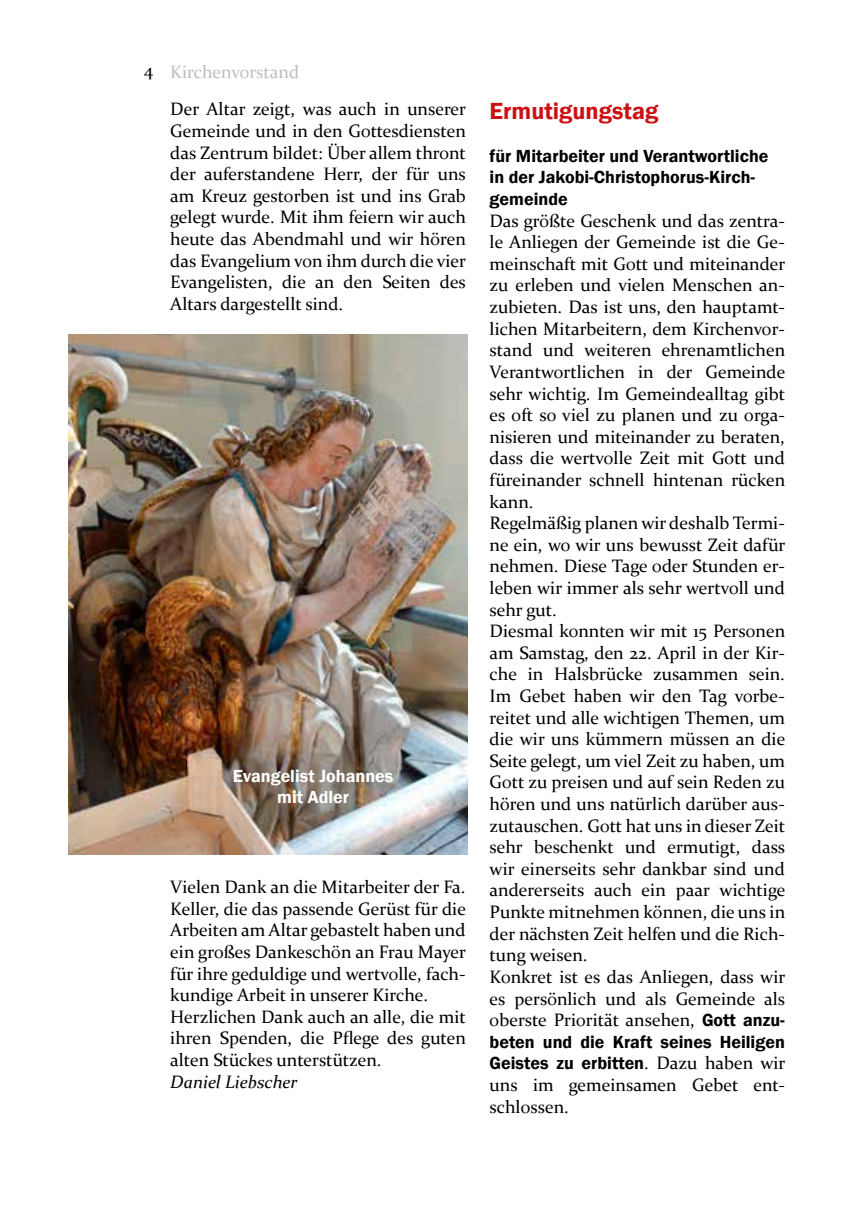
<style>
.page{position:relative;width:857px;height:1225px;background:#fff}
.page>*{position:absolute;margin:0;border:0;box-sizing:border-box;transform-origin:0 0}
.t1{font:600 24px "Franklin Gothic";color:#cd1013}
.t2{font:18px/21.6px "Constantia";color:#000}
.t3{font:600 18px/21.6px "Franklin Gothic";color:#000}
.t4{font:600 18px/21.6px "Franklin Gothic";color:#fff;text-align:center}
.t5{font:italic 18px "Constantia";color:#000}
.t6{font:18px "Constantia";color:#bdbebe}
.s1{font-family:"Franklin Gothic";font-weight:600}
.s2{font-family:"Constantia";font-weight:400}
</style>
<div class="page">
<img style="left:68px;top:334px;width:399px;height:520px">
<p class="t2" style="left:144px;top:58px;width:11px">4</p>
<p class="t6" style="left:170px;top:59px;width:130px">Kirchenvorstand</p>
<p class="t2" style="left:170px;top:98px;width:297px;text-align:justify">Der Altar zeigt, was auch in unserer Gemeinde und in den Gottesdiensten das Zentrum bildet: Über allem thront der auferstandene Herr, der für uns am Kreuz gestorben ist und ins Grab gelegt wurde. Mit ihm feiern wir auch heute das Abendmahl und wir hören das Evangelium von ihm durch die vier Evangelisten, die an den Seiten des Altars dargestellt sind.</p>
<p class="t4" style="left:233px;top:765px;width:162px">Evangelist Johannes mit Adler</p>
<p class="t2" style="left:170px;top:875px;width:297px">Vielen Dank an die Mitarbeiter der Fa.<br>Keller, die das passende Gerüst für die Arbeiten am Altar gebastelt haben und ein großes Dankeschön an Frau Mayer für ihre geduldige und wertvolle, fach&shy;kundige Arbeit in unserer Kirche.<br>Herzlichen Dank auch an alle, die mit ihren Spenden, die Pflege des guten alten Stückes unterstützen.</p>
<p class="t5" style="left:170px;top:1069px;width:129px">Daniel Liebscher</p>
<h1 class="t1" style="left:489px;top:96px;width:170px">Ermutigungstag</h1>
<p class="t3" style="left:489px;top:145px;width:280px">für Mitarbeiter und Verantwortliche in der Jakobi-Christophorus-Kirch&shy;gemeinde</p>
<p class="t2" style="left:489px;top:209px;width:297px">Das größte Geschenk und das zentra&shy;le Anliegen der Gemeinde ist die Ge&shy;meinschaft mit Gott und miteinander zu erleben und vielen Menschen an&shy;zubieten. Das ist uns, den hauptamt&shy;lichen Mitarbeitern, dem Kirchenvor&shy;stand und weiteren ehrenamtlichen Verantwortlichen in der Gemeinde sehr wichtig. Im Gemeindealltag gibt es oft so viel zu planen und zu orga&shy;nisieren und miteinander zu beraten, dass die wertvolle Zeit mit Gott und füreinander schnell hintenan rücken kann.<br>Regelmäßig planen wir deshalb Termi&shy;ne ein, wo wir uns bewusst Zeit dafür nehmen. Diese Tage oder Stunden er&shy;leben wir immer als sehr wertvoll und sehr gut.<br>Diesmal konnten wir mit 15 Personen am Samstag, den 22. April in der Kir&shy;che in Halsbrücke zusammen sein.<br>Im Gebet haben wir den Tag vorbe&shy;reitet und alle wichtigen Themen, um die wir uns kümmern müssen an die Seite gelegt, um viel Zeit zu haben, um Gott zu preisen und auf sein Reden zu hören und uns natürlich darüber aus&shy;zutauschen. Gott hat uns in dieser Zeit sehr beschenkt und ermutigt, dass wir einerseits sehr dankbar sind und andererseits auch ein paar wichtige Punkte mitnehmen können, die uns in der nächsten Zeit helfen und die Rich&shy;tung weisen.<br>Konkret ist es das Anliegen, dass wir es persönlich und als Gemeinde als oberste Priorität ansehen, <span class="s1">Gott anzu-</span></p>
<p class="t3" style="left:489px;top:1031px;width:297px">beten und die Kraft seines Heiligen<br>Geistes zu erbitten<span class="s2">. Dazu haben wir</span></p>
<p class="t2" style="left:489px;top:1073px;width:296px">uns im gemeinsamen Gebet ent&shy;schlossen.</p>
</div>
